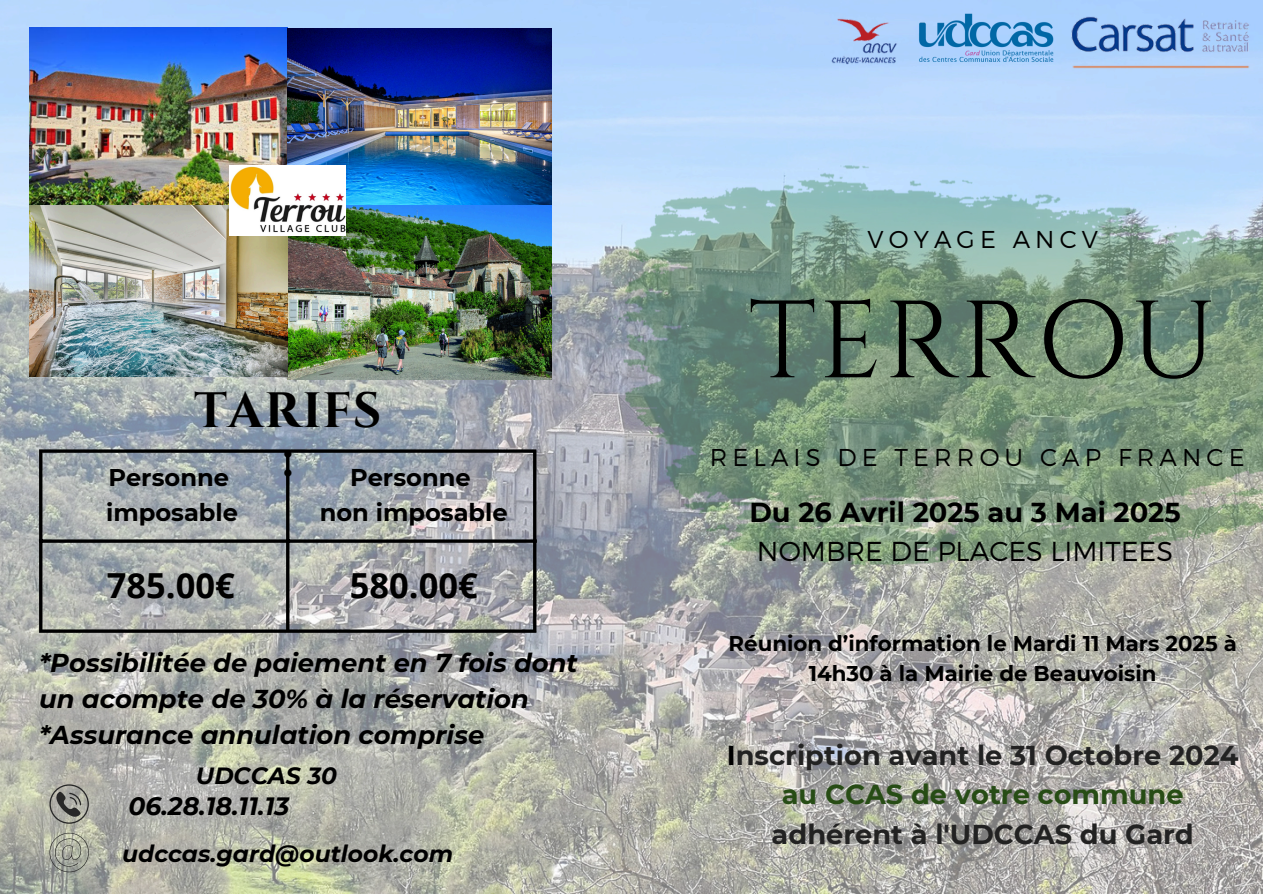
<style>
.page{position:relative;width:1263px;height:894px;background:#fff}
.page>*{position:absolute;margin:0;border:0;box-sizing:border-box;transform-origin:0 0}
.t1{font:109.5px "Cinzel";letter-spacing:.02em;color:#000}
.t2{font:700 49.5px/48.3px "Cinzel";letter-spacing:.02em;color:#000;text-align:center}
.t3{font:700 34.5px "Open Sans";color:#000}
.t4{font:700 27.3px/39.3px "Montserrat";color:#222;text-align:center}
.t5{font:700 27.3px/39.3px "Montserrat";color:#000}
.t6{font:italic 700 25.8px/36px "Montserrat";color:#000}
.t7{font:italic 700 25.05px "Montserrat";color:#000}
.t8{font:300 24.3px "Montserrat";letter-spacing:.21em;color:#000}
.t9{font:700 24.15px "Montserrat";color:#000}
.t10{font:italic 700 23.4px "Montserrat";color:#000}
.t11{font:700 21.3px/30.3px "Montserrat";color:#000;text-align:center}
.s1{font-weight:300}
.s2{color:#000}
.s3{color:#274c15}
</style>
<div class="page">
<img style="left:0;top:0;width:1263px;height:893px">
<img style="left:288px;top:29px;width:263px;height:351px">
<img style="left:29px;top:27px;width:259px;height:349px">
<hr style="left:39px;top:452px;width:3px;height:177px;background:#000">
<hr style="left:286px;top:452px;width:3px;height:177px;background:#000">
<hr style="left:533px;top:452px;width:3px;height:177px;background:#000">
<hr style="left:39px;top:449px;width:497px;height:3px;background:#000">
<hr style="left:39px;top:539px;width:497px;height:3px;background:#000">
<hr style="left:39px;top:629px;width:497px;height:3px;background:#000">
<svg style="left:49px;top:784px;width:40px;height:39px;background:#8d8d86"></svg>
<svg style="left:49px;top:832px;width:40px;height:40px;background:#a2a598"></svg>
<img style="left:823px;top:10px;width:236px;height:61px">
<img style="left:1071px;top:16px;width:180px;height:56px">
<img style="left:230px;top:165px;width:116px;height:70px">
<img style="left:615px;top:165px;width:648px;height:400px">
<p class="t2" style="left:194px;top:388px;width:189px">TARIFS :</p>
<p class="t9" style="left:108px;top:462px;width:122px">Personne</p>
<p class="t9" style="left:106px;top:497px;width:134px">imposable</p>
<h1 class="t9" style="left:350px;top:462px;width:122px">Personne</h1>
<p class="t9" style="left:320px;top:497px;width:190px">non imposable</p>
<h6 class="t3" style="left:107px;top:560px;width:129px">785.00€</h6>
<h4 class="t3" style="left:350px;top:560px;width:129px">580.00€</h4>
<h5 class="t6" style="left:39px;top:644px;width:540px">*Possibilitée de paiement en 7 fois dont un acompte de 30% à la réservation *Assurance annulation comprise</h5>
<h2 class="t10" style="left:196px;top:761px;width:143px">UDCCAS 30</h2>
<p class="t7" style="left:128px;top:790px;width:162px">06.28.18.11.13</p>
<p class="t10" style="left:122px;top:839px;width:333px">udccas.gard@outlook.com</p>
<p class="t8" style="left:867px;top:224px;width:232px">VOYAGE ANCV</p>
<h3 class="t1" style="left:749px;top:271px;width:469px">TERROU</h3>
<p class="t8" style="left:710px;top:441px;width:536px">RELAIS DE TERROU CAP FRANCE</p>
<h3 class="t5" style="left:749px;top:492px;width:433px">Du 26 Avril 2025 au 3 Mai 2025<br><span class="s1">NOMBRE DE PLACES LIMITEES</span></h3>
<p class="t11" style="left:729px;top:628px;width:510px">Réunion d’information le Mardi 11 Mars 2025 à<br>14h30 à la Mairie de Beauvoisin</p>
<p class="t4" style="left:727px;top:735px;width:513px"><span class="s2">I</span>nscription avant le 31 Octobre 2024 <span class="s3">au CCAS de votre commune </span>adhérent à l'UDCCAS du Gard</p>
</div>
